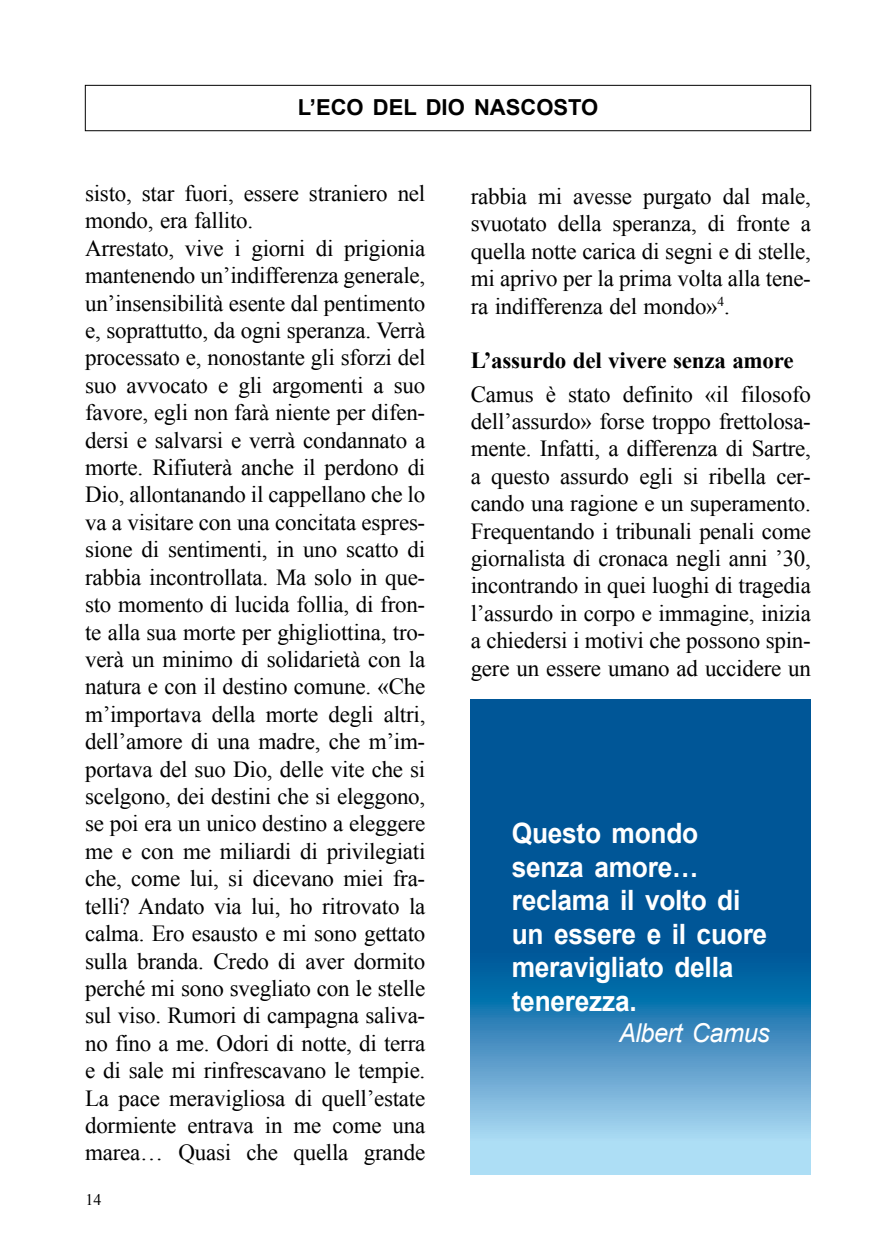
<style>
.page{position:relative;width:879px;height:1248px;background:#fff}
.page>*{position:absolute;margin:0;border:0;box-sizing:border-box;transform-origin:0 0}
.t1{font:700 28px/33.6px "Arial";letter-spacing:-.01em;color:#fff;scale:.94 1}
.t2{font:italic 26px "Arial";letter-spacing:-.02em;color:#fff}
.t3{font:23px/27.4px "Times New Roman";letter-spacing:-.01em;color:#000;text-align:justify}
.t4{font:700 23px "Times New Roman";letter-spacing:-.01em;color:#000}
.t5{font:700 22px "Arial";color:#000}
.t6{font:16px "Times New Roman";color:#000}
</style>
<div class="page">
<div style="left:85px;top:85px;width:726px;height:46px;border:1px solid #000"></div>
<svg style="left:471px;top:699px;width:340px;height:475px;background:#2978af"></svg>
<p class="t5" style="left:298px;top:93px;width:35px">l’eco</p>
<p class="t5" style="left:373px;top:93px;width:15px">del</p>
<p class="t5" style="left:426px;top:93px;width:14px">dio</p>
<p class="t5" style="left:474px;top:93px;width:17px">nascosto</p>
<p class="t3" style="left:85px;top:179px;width:342px;text-align:left">sisto, star fuori, essere straniero nel mondo, era fallito.<br>Arrestato, vive i giorni di prigionia mantenendo un’indifferenza generale, un’insensibilità esente dal pentimento e, soprattutto, da ogni speranza. Verrà processato e, nonostante gli sforzi del suo avvocato e gli argomenti a suo favore, egli non farà niente per difen&shy;dersi e salvarsi e verrà condannato a morte. Rifiuterà anche il perdono di Dio, allontanando il cappellano che lo va a visitare con una concitata espres&shy;sione di sentimenti, in uno scatto di rabbia incontrollata. Ma solo in que&shy;sto momento di lucida follia, di fron&shy;te alla sua morte per ghigliottina, tro&shy;verà un minimo di solidarietà con la natura e con il destino comune. «Che m’importava della morte degli altri, dell’amore di una madre, che m’im&shy;portava del suo Dio, delle vite che si scelgono, dei destini che si eleggono, se poi era un unico destino a eleggere me e con me miliardi di privilegiati che, come lui, si dicevano miei fra&shy;telli? Andato via lui, ho ritrovato la calma. Ero esausto e mi sono gettato sulla branda. Credo di aver dormito perché mi sono svegliato con le stelle sul viso. Rumori di campagna saliva&shy;no fino a me. Odori di notte, di terra e di sale mi rinfrescavano le tempie.<br>La pace meravigliosa di quell’estate dormiente entrava in me come una marea… Quasi che quella grande</p>
<p class="t6" style="left:85px;top:1188px;width:17px">14</p>
<p class="t3" style="left:471px;top:182px;width:342px">rabbia mi avesse purgato dal male, svuotato della speranza, di fronte a quella notte carica di segni e di stelle, mi aprivo per la prima volta alla tene&shy;ra indifferenza del mondo»<sup>4</sup>.</p>
<p class="t4" style="left:471px;top:345px;width:324px">L’assurdo del vivere senza amore</p>
<p class="t3" style="left:471px;top:380px;width:342px">Camus è stato definito «il filosofo dell’assurdo» forse troppo frettolosa&shy;mente. Infatti, a differenza di Sartre, a questo assurdo egli si ribella cer&shy;cando una ragione e un superamento.<br>Frequentando i tribunali penali come giornalista di cronaca negli anni ’30, incontrando in quei luoghi di tragedia l’assurdo in corpo e immagine, inizia a chiedersi i motivi che possono spin&shy;gere un essere umano ad uccidere un</p>
<p class="t1" style="left:512px;top:817px;width:273px">Questo mondo senza amore… reclama il volto di un essere e il cuore meravigliato della tenerezza.</p>
<p class="t2" style="left:619px;top:1016px;width:152px">Albert Camus</p>
</div>
